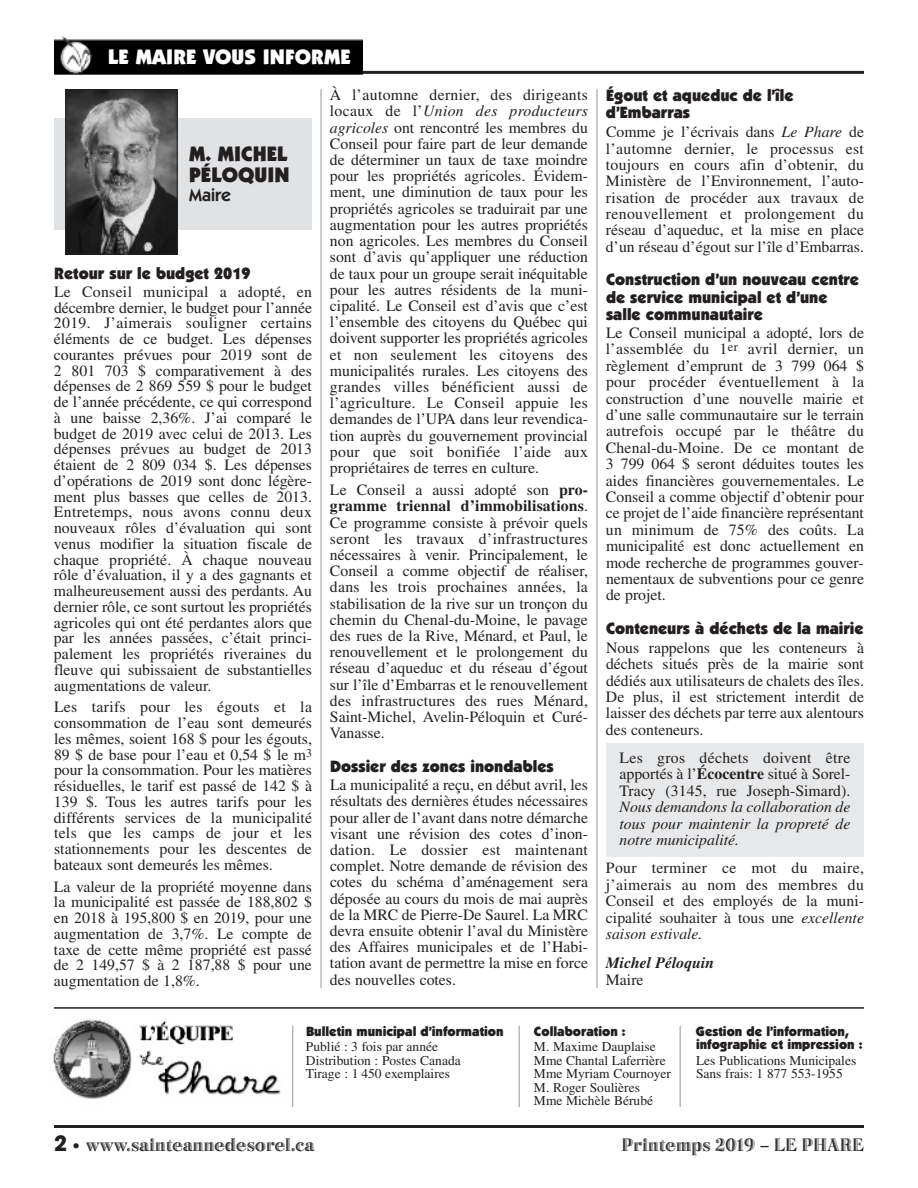
<style>
.page{position:relative;width:918px;height:1188px;background:#fff}
.page>*{position:absolute;margin:0;border:0;box-sizing:border-box;transform-origin:0 0}
.t1{font:900 21px "Itc Kabel";letter-spacing:.005em;color:#fff}
.t2{font:900 21px/21px "Itc Kabel";color:#231f20}
.t3{font:18.75px "Bertie Plain";color:#231f20}
.t4{font:600 18px "Itc Kabel";color:#231f20}
.t5{font:900 16.5px/17.1px "Itc Kabel";color:#231f20}
.t6{font:15.75px/16.2px "Times";color:#231f20;text-align:justify}
.t7{font:italic 15.75px/16.4px "Times";color:#231f20;text-align:justify}
.t8{font:italic 700 15.75px "Times";color:#231f20}
.t9{font:13.5px/13.5px "Times";color:#231f20}
.t10{font:900 13.5px/13.5px "Itc Kabel";color:#231f20}
.s1{font-style:italic}
.s2{font-weight:700}
.s3{font-family:"Avant Garde";font-weight:700;font-size:21px}
.s4{font-family:"Frutiger";font-size:15px}
</style>
<div class="page">
<div style="left:606px;top:743px;width:258px;height:113px;background:#e7e8e9"></div>
<div style="left:54px;top:118px;width:258px;height:112px;background:#e1e2e4"></div>
<hr style="left:54px;top:1125px;width:810px;height:3px;background:#231f20">
<hr style="left:54px;top:71px;width:810px;height:3px;background:#231f20">
<img style="left:54px;top:36px;width:308px;height:40px">
<img style="left:53px;top:1020px;width:228px;height:79px">
<hr style="left:321px;top:89px;width:1px;height:899px;background:#939598">
<hr style="left:597px;top:89px;width:1px;height:899px;background:#939598">
<img style="left:67px;top:91px;width:109px;height:161px">
<div style="left:65px;top:89px;width:113px;height:165px;border:1px solid #231f20"></div>
<hr style="left:292px;top:1026px;width:1px;height:81px;background:#939598">
<hr style="left:519px;top:1026px;width:1px;height:81px;background:#939598">
<hr style="left:680px;top:1026px;width:1px;height:81px;background:#939598">
<hr style="left:54px;top:1007px;width:810px;height:2px;background:#231f20">
<h1 class="t1" style="left:108px;top:49px;width:244px">LE MAIRE VOUS INFORME</h1>
<h1 class="t2" style="left:189px;top:145px;width:102px">M. MICHEL<br>PÉLOQUIN</h1>
<p class="t4" style="left:189px;top:189px;width:43px">Maire</p>
<p class="t5" style="left:54px;top:266px;width:198px">Retour sur le budget 2019</p>
<p class="t6" style="left:54px;top:285px;width:260px;line-height:15.8px">Le Conseil municipal a adopté, en décembre dernier, le budget pour l’année 2019. J’aimerais souligner certains éléments de ce budget. Les dépenses courantes prévues pour 2019 sont de 2 801 703 $ comparativement à des dépenses de 2 869 559 $ pour le budget de l’année précédente, ce qui correspond à une baisse 2,36%. J’ai comparé le budget de 2019 avec celui de 2013. Les dépenses prévues au budget de 2013 étaient de 2 809 034 $. Les dépenses d’opérations de 2019 sont donc légère&shy;ment plus basses que celles de 2013.<br>Entretemps, nous avons connu deux nouveaux rôles d’évaluation qui sont venus modifier la situation fiscale de chaque propriété. À chaque nouveau rôle d’évaluation, il y a des gagnants et malheureusement aussi des perdants. Au dernier rôle, ce sont surtout les propriétés agricoles qui ont été perdantes alors que par les années passées, c’était princi&shy;palement les propriétés riveraines du fleuve qui subissaient de substantielles augmentations de valeur.</p>
<p class="t6" style="left:54px;top:701px;width:260px;line-height:15.8px">Les tarifs pour les égouts et la consommation de l’eau sont demeurés les mêmes, soient 168 $ pour les égouts, 89 $ de base pour l’eau et 0,54 $ le m<sup>3 </sup>pour la consommation. Pour les matières résiduelles, le tarif est passé de 142 $ à 139 $. Tous les autres tarifs pour les différents services de la municipalité tels que les camps de jour et les stationnements pour les descentes de bateaux sont demeurés les mêmes.</p>
<p class="t6" style="left:54px;top:880px;width:260px;line-height:15.8px">La valeur de la propriété moyenne dans la municipalité est passée de 188,802 $ en 2018 à 195,800 $ en 2019, pour une augmentation de 3,7%. Le compte de taxe de cette même propriété est passé de 2 149,57 $ à 2 187,88 $ pour une augmentation de 1,8%.</p>
<p class="t6" style="left:330px;top:88px;width:260px">À l’automne dernier, des dirigeants locaux de l’<span class="s1">Union des producteurs agricoles</span> ont rencontré les membres du Conseil pour faire part de leur demande de déterminer un taux de taxe moindre pour les propriétés agricoles. Évidem&shy;ment, une diminution de taux pour les propriétés agricoles se traduirait par une augmentation pour les autres propriétés non agricoles. Les membres du Conseil sont d’avis qu’appliquer une réduction de taux pour un groupe serait inéquitable pour les autres résidents de la muni&shy;cipalité. Le Conseil est d’avis que c’est l’ensemble des citoyens du Québec qui doivent supporter les propriétés agricoles et non seulement les citoyens des municipalités rurales. Les citoyens des grandes villes bénéficient aussi de l’agriculture. Le Conseil appuie les demandes de l’UPA dans leur revendica&shy;tion auprès du gouvernement provincial pour que soit bonifiée l’aide aux propriétaires de terres en culture.</p>
<p class="t6" style="left:330px;top:483px;width:260px">Le Conseil a aussi adopté son <span class="s2">pro&shy;gramme triennal d’immobilisations</span>.<br>Ce programme consiste à prévoir quels seront les travaux d’infrastructures nécessaires à venir. Principalement, le Conseil a comme objectif de réaliser, dans les trois prochaines années, la stabilisation de la rive sur un tronçon du chemin du Chenal-du-Moine, le pavage des rues de la Rive, Ménard, et Paul, le renouvellement et le prolongement du réseau d’aqueduc et du réseau d’égout sur l’île d’Embarras et le renouvellement des infrastructures des rues Ménard, Saint-Michel, Avelin-Péloquin et Curé-Vanasse.</p>
<p class="t5" style="left:330px;top:759px;width:225px">Dossier des zones inondables</p>
<p class="t6" style="left:330px;top:778px;width:260px">La municipalité a reçu, en début avril, les résultats des dernières études nécessaires pour aller de l’avant dans notre démarche visant une révision des cotes d’inon&shy;dation. Le dossier est maintenant complet. Notre demande de révision des cotes du schéma d’aménagement sera déposée au cours du mois de mai auprès de la MRC de Pierre-De Saurel. La MRC devra ensuite obtenir l’aval du Ministère des Affaires municipales et de l’Habi&shy;tation avant de permettre la mise en force des nouvelles cotes.</p>
<p class="t5" style="left:606px;top:88px;width:189px">Égout et aqueduc de l’île d’Embarras</p>
<p class="t6" style="left:606px;top:125px;width:260px">Comme je l’écrivais dans <span class="s1">Le Phare</span> de l’automne dernier, le processus est toujours en cours afin d’obtenir, du Ministère de l’Environnement, l’auto&shy;risation de procéder aux travaux de renouvellement et prolongement du réseau d’aqueduc, et la mise en place d’un réseau d’égout sur l’île d’Embarras.</p>
<p class="t5" style="left:606px;top:273px;width:255px">Construction d’un nouveau centre de service municipal et d’une salle communautaire</p>
<p class="t6" style="left:606px;top:326px;width:260px">Le Conseil municipal a adopté, lors de l’assemblée du 1<sup>er</sup> avril dernier, un règlement d’emprunt de 3 799 064 $ pour procéder éventuellement à la construction d’une nouvelle mairie et d’une salle communautaire sur le terrain autrefois occupé par le théâtre du Chenal-du-Moine. De ce montant de 3 799 064 $ seront déduites toutes les aides financières gouvernementales. Le Conseil a comme objectif d’obtenir pour ce projet de l’aide financière représentant un minimum de 75% des coûts. La municipalité est donc actuellement en mode recherche de programmes gouver&shy;nementaux de subventions pour ce genre de projet.</p>
<p class="t5" style="left:606px;top:621px;width:259px">Conteneurs à déchets de la mairie</p>
<p class="t6" style="left:606px;top:641px;width:260px">Nous rappelons que les conteneurs à déchets situés près de la mairie sont dédiés aux utilisateurs de chalets des îles.<br>De plus, il est strictement interdit de laisser des déchets par terre aux alentours des conteneurs.</p>
<p class="t6" style="left:619px;top:751px;width:233px">Les gros déchets doivent être apportés à l’<span class="s2">Écocentre</span> situé à Sorel-Tracy (3145, rue Joseph-Simard).</p>
<p class="t7" style="left:619px;top:800px;width:233px">Nous demandons la collaboration de tous pour maintenir la propreté de notre municipalité.</p>
<p class="t6" style="left:606px;top:862px;width:260px">Pour terminer ce mot du maire, j’aimerais au nom des membres du Conseil et des employés de la muni&shy;cipalité souhaiter à tous une <span class="s1">excellente saison estivale.</span></p>
<p class="t8" style="left:606px;top:957px;width:110px">Michel Péloquin</p>
<p class="t6" style="left:606px;top:973px;width:39px">Maire</p>
<p class="t10" style="left:306px;top:1025px;width:199px">Bulletin municipal d’information</p>
<p class="t9" style="left:306px;top:1042px;width:156px">Publié : 3 fois par année<br>Distribution : Postes Canada<br>Tirage : 1 450 exemplaires</p>
<p class="t10" style="left:534px;top:1025px;width:93px">Collaboration :</p>
<p class="t9" style="left:534px;top:1042px;width:138px">M. Maxime Dauplaise<br>Mme Chantal Laferrière<br>Mme Myriam Cournoyer<br>M. Roger Soulières<br>Mme Michèle Bérubé</p>
<p class="t10" style="left:696px;top:1025px;width:168px">Gestion de l’information, infographie et impression :</p>
<p class="t9" style="left:696px;top:1055px;width:162px">Les Publications Municipales<br>Sans frais: 1 877 553-1955</p>
<p class="t3" style="left:54px;top:1139px;width:262px"><span class="s3">2</span> <span class="s4">•</span> www.sainteannedesorel.ca</p>
<p class="t3" style="left:622px;top:1139px;width:244px">Printemps 2019 – LE PHARE</p>
</div>
